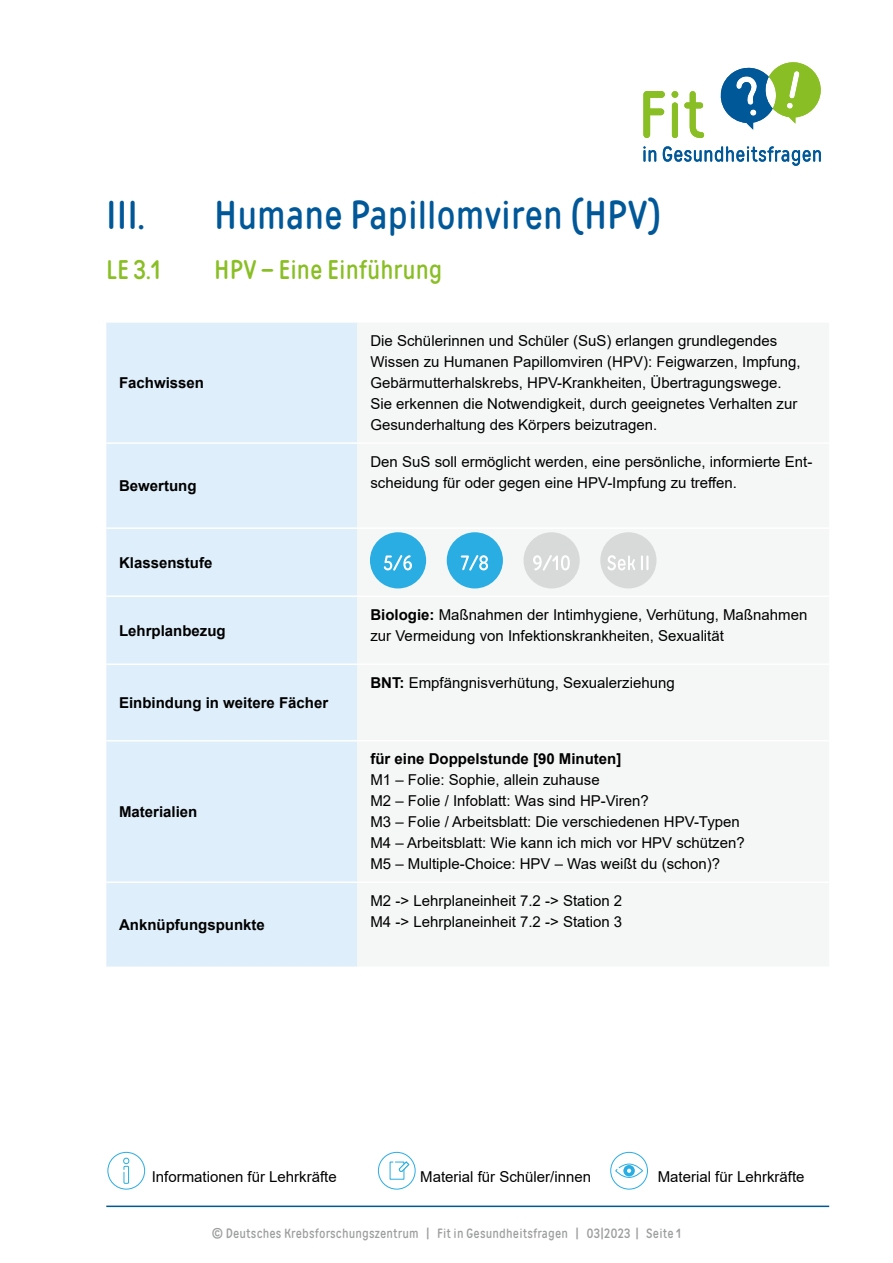
<style>
.page{position:relative;width:893px;height:1263px;background:#fff}
.page>*{position:absolute;margin:0;border:0;box-sizing:border-box;transform-origin:0 0}
.t1{font:40.5px "Matias";color:#005899}
.t2{font:27px "Matias";color:#8abe25}
.t3{font:15px/21px "Arial";color:#000}
.t4{font:700 15px "Arial";color:#000}
.t5{font:13.5px "Matias";letter-spacing:.01em;color:#9d9e9e}
.s1{font-weight:700}
</style>
<div class="page">
<hr style="left:106px;top:1205px;width:723px;height:2px;background:#005899">
<svg style="left:643px;top:91px;width:22px;height:47px"></svg>
<svg style="left:672px;top:91px;width:6px;height:47px"></svg>
<svg style="left:684px;top:91px;width:20px;height:47px"></svg>
<svg style="left:643px;top:146px;width:13px;height:16px"></svg>
<svg style="left:663px;top:146px;width:158px;height:20px"></svg>
<svg style="left:720px;top:62px;width:101px;height:68px"></svg>
<div style="left:106px;top:323px;width:251px;height:643px;background:#deeefa"></div>
<hr style="left:357px;top:323px;width:1px;height:119px;background:#f5f6f6">
<hr style="left:357px;top:444px;width:1px;height:83px;background:#f5f6f6">
<hr style="left:357px;top:529px;width:1px;height:66px;background:#f5f6f6">
<hr style="left:357px;top:597px;width:1px;height:66px;background:#f5f6f6">
<hr style="left:357px;top:665px;width:1px;height:75px;background:#f5f6f6">
<hr style="left:357px;top:741px;width:1px;height:140px;background:#f5f6f6">
<hr style="left:357px;top:883px;width:1px;height:83px;background:#f5f6f6">
<hr style="left:106px;top:442px;width:252px;height:2px;background:#fff">
<hr style="left:106px;top:527px;width:252px;height:2px;background:#fff">
<hr style="left:106px;top:595px;width:252px;height:2px;background:#fff">
<hr style="left:106px;top:663px;width:252px;height:2px;background:#fff">
<hr style="left:106px;top:740px;width:252px;height:1px;background:#fff">
<hr style="left:106px;top:881px;width:252px;height:2px;background:#fff">
<div style="left:370px;top:532px;width:56px;height:56px;background:#29ade2;border-radius:50%"></div>
<svg style="left:384px;top:555px;width:28px;height:16px"></svg>
<div style="left:447px;top:532px;width:56px;height:56px;background:#29ade2;border-radius:50%"></div>
<svg style="left:461px;top:555px;width:27px;height:16px"></svg>
<div style="left:523px;top:532px;width:57px;height:56px;background:#d8dada;border-radius:50%"></div>
<svg style="left:533px;top:555px;width:37px;height:16px"></svg>
<div style="left:600px;top:532px;width:56px;height:56px;background:#d8dada;border-radius:50%"></div>
<svg style="left:607px;top:555px;width:41px;height:15px"></svg>
<div style="left:610px;top:1152px;width:38px;height:37px;background:#fff;border:1px solid #29ade2;border-radius:50%"></div>
<svg style="left:615px;top:1163px;width:28px;height:15px"></svg>
<div style="left:378px;top:1152px;width:38px;height:37px;background:#fff;border:1px solid #29ade2;border-radius:50%"></div>
<svg style="left:389px;top:1161px;width:21px;height:19px"></svg>
<div style="left:107px;top:1152px;width:38px;height:37px;background:#fff;border:1px solid #29ade2;border-radius:50%"></div>
<svg style="left:123px;top:1157px;width:7px;height:27px"></svg>
<h1 class="t1" style="left:106px;top:190px;width:40px">III.</h1>
<h1 class="t1" style="left:214px;top:190px;width:449px">Humane Papillomviren (HPV)</h1>
<h2 class="t2" style="left:106px;top:252px;width:56px">LE 3.1</h2>
<h2 class="t2" style="left:214px;top:252px;width:230px">HPV – Eine Einführung</h2>
<p class="t4" style="left:119px;top:372px;width:87px">Fachwissen</p>
<p class="t4" style="left:119px;top:475px;width:79px">Bewertung</p>
<p class="t4" style="left:119px;top:552px;width:95px">Klassenstufe</p>
<p class="t4" style="left:119px;top:620px;width:108px">Lehrplanbezug</p>
<p class="t4" style="left:119px;top:692px;width:211px">Einbindung in weitere Fächer</p>
<p class="t4" style="left:119px;top:801px;width:80px">Materialien</p>
<p class="t4" style="left:119px;top:914px;width:147px">Anknüpfungspunkte</p>
<p class="t3" style="left:370px;top:330px;width:432px">Die Schülerinnen und Schüler (SuS) erlangen grundlegendes Wissen zu Humanen Papillomviren (HPV): Feigwarzen, Impfung, Gebärmutterhalskrebs, HPV-Krankheiten, Übertragungswege.<br>Sie erkennen die Notwendigkeit, durch geeignetes Verhalten zur Gesunderhaltung des Körpers beizutragen.</p>
<p class="t3" style="left:370px;top:451px;width:443px">Den SuS soll ermöglicht werden, eine persönliche, informierte Ent&shy;scheidung für oder gegen eine HPV-Impfung zu treffen.</p>
<p class="t3" style="left:370px;top:604px;width:438px"><span class="s1">Biologie:</span> Maßnahmen der Intimhygiene, Verhütung, Maßnahmen zur Vermeidung von Infektionskrankheiten, Sexualität</p>
<p class="t3" style="left:370px;top:672px;width:306px"><span class="s1">BNT:</span> Empfängnisverhütung, Sexualerziehung</p>
<p class="t4" style="left:370px;top:749px;width:252px">für eine Doppelstunde [90 Minuten]</p>
<p class="t3" style="left:370px;top:770px;width:376px">M1 – Folie: Sophie, allein zuhause<br>M2 – Folie / Infoblatt: Was sind HP-Viren?<br>M3 – Folie / Arbeitsblatt: Die verschiedenen HPV-Typen M4 – Arbeitsblatt: Wie kann ich mich vor HPV schützen?<br>M5 – Multiple-Choice: HPV – Was weißt du (schon)?</p>
<p class="t3" style="left:370px;top:890px;width:253px">M2 -&gt; Lehrplaneinheit 7.2 -&gt; Station 2<br>M4 -&gt; Lehrplaneinheit 7.2 -&gt; Station 3</p>
<p class="t3" style="left:152px;top:1166px;width:187px">Informationen für Lehrkräfte</p>
<p class="t3" style="left:420px;top:1166px;width:172px">Material für Schüler/innen</p>
<p class="t3" style="left:658px;top:1166px;width:148px">Material für Lehrkräfte</p>
<p class="t5" style="left:212px;top:1225px;width:471px">© Deutsches Krebsforschungszentrum | Fit in Gesundheitsfragen | 03|2023 | Seite 1</p>
</div>
